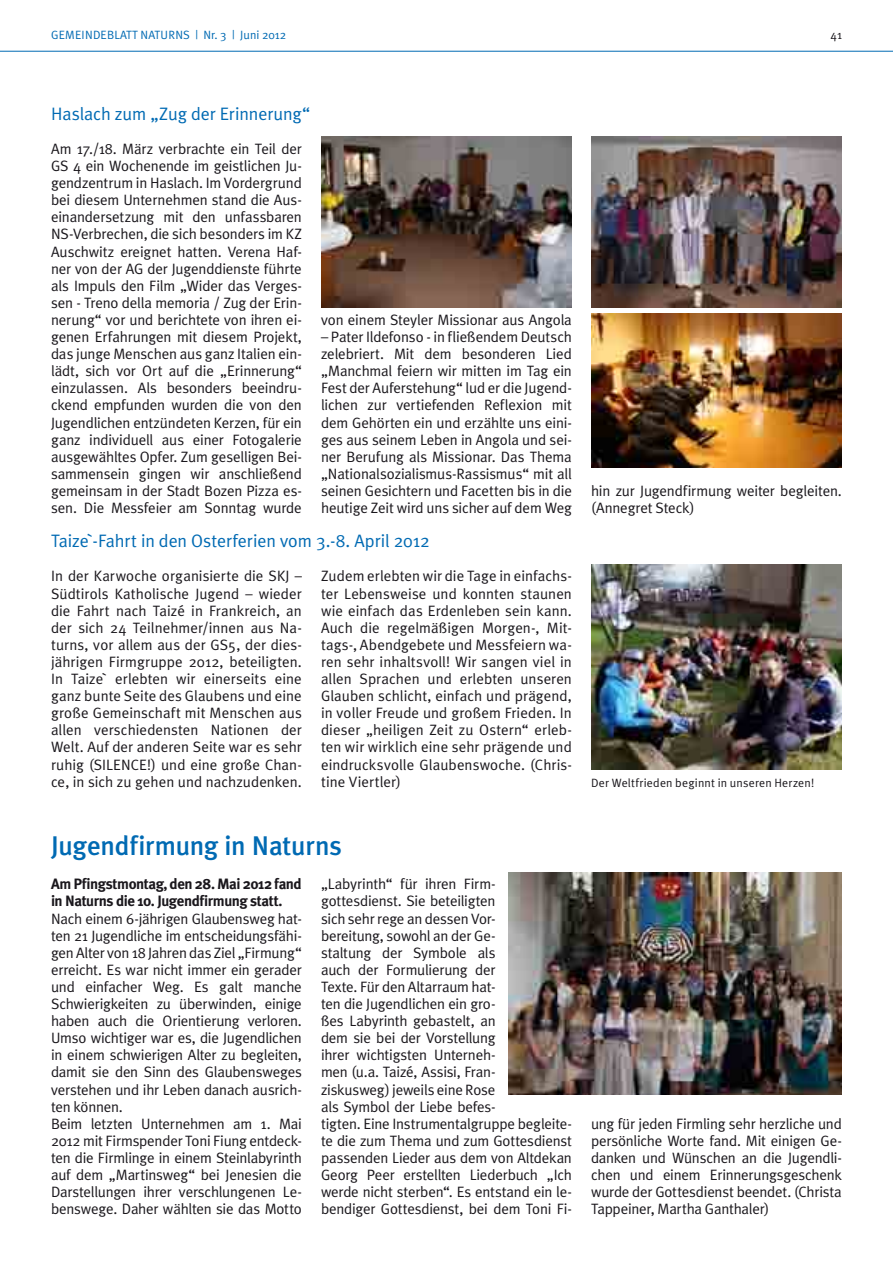
<style>
.page{position:relative;width:893px;height:1263px;background:#fff}
.page>*{position:absolute;margin:0;border:0;box-sizing:border-box;transform-origin:0 0}
.t1{font:500 27px "Meta Plus";letter-spacing:-.01em;color:#006ab3}
.t2{font:18px "Meta Plus Normal";letter-spacing:-.005em;color:#006ab3}
.t3{font:15px/17.1px "Meta Plus Normal";letter-spacing:-.015em;color:#1a171c;text-align:justify}
.t4{font:700 15px/17.1px "Meta Plus";letter-spacing:-.03em;color:#1a171c}
.t5{font:12px "Meta Plus Normal";letter-spacing:.01em;color:#1a171c}
.t6{font:12px "Meta Plus Normal";letter-spacing:.01em;color:#006ab3}
</style>
<div class="page">
<hr style="left:0;top:51px;width:893px;height:1px;background:#006ab3">
<img style="left:321px;top:137px;width:251px;height:171px">
<img style="left:591px;top:137px;width:251px;height:171px">
<img style="left:591px;top:314px;width:251px;height:154px">
<img style="left:591px;top:564px;width:251px;height:206px">
<img style="left:508px;top:872px;width:334px;height:222px">
<p class="t6" style="left:51px;top:28px;width:237px">GEMEINDEBLATT NATURNS | Nr. 3 | Juni 2012</p>
<p class="t5" style="left:831px;top:28px;width:13px">41</p>
<p class="t2" style="left:51px;top:103px;width:261px">Haslach zum „Zug der Erinnerung“</p>
<p class="t3" style="left:51px;top:140px;width:252px">Am 17./18. März verbrachte ein Teil der GS 4 ein Wochenende im geistlichen Ju&shy;gendzentrum in Haslach. Im Vordergrund bei diesem Unternehmen stand die Aus&shy;einandersetzung mit den unfassbaren NS-Verbrechen, die sich besonders im KZ Auschwitz ereignet hatten. Verena Haf&shy;ner von der AG der Jugenddienste führte als Impuls den Film „Wider das Verges&shy;sen - Treno della memoria / Zug der Erin&shy;nerung“ vor und berichtete von ihren ei&shy;genen Erfahrungen mit diesem Projekt, das junge Menschen aus ganz Italien ein&shy;lädt, sich vor Ort auf die „Erinnerung“ einzulassen. Als besonders beeindru&shy;ckend empfunden wurden die von den Jugendlichen entzündeten Kerzen, für ein ganz individuell aus einer Fotogalerie ausgewähltes Opfer. Zum geselligen Bei&shy;sammensein gingen wir anschließend gemeinsam in der Stadt Bozen Pizza es&shy;sen. Die Messfeier am Sonntag wurde</p>
<p class="t3" style="left:321px;top:311px;width:252px">von einem Steyler Missionar aus Angola</p>
<p class="t3" style="left:321px;top:328px;width:252px">– Pater Ildefonso - in fließendem Deutsch zelebriert. Mit dem besonderen Lied „Manchmal feiern wir mitten im Tag ein Fest der Auferstehung“ lud er die Jugend&shy;lichen zur vertiefenden Reflexion mit dem Gehörten ein und erzählte uns eini&shy;ges aus seinem Leben in Angola und sei&shy;ner Berufung als Missionar. Das Thema „Nationalsozialismus-Rassismus“ mit all seinen Gesichtern und Facetten bis in die heutige Zeit wird uns sicher auf dem Weg</p>
<p class="t2" style="left:51px;top:531px;width:380px">Taize`-Fahrt in den Osterferien vom 3.-8. April 2012</p>
<p class="t3" style="left:51px;top:567px;width:252px">In der Karwoche organisierte die SKJ – Südtirols Katholische Jugend – wieder die Fahrt nach Taizé in Frankreich, an der sich 24 Teilnehmer/innen aus Na&shy;turns, vor allem aus der GS5, der dies&shy;jährigen Firmgruppe 2012, beteiligten.<br>In Taize` erlebten wir einerseits eine ganz bunte Seite des Glaubens und eine große Gemeinschaft mit Menschen aus allen verschiedensten Nationen der Welt. Auf der anderen Seite war es sehr ruhig (SILENCE!) und eine große Chan&shy;ce, in sich zu gehen und nachzudenken.</p>
<p class="t3" style="left:321px;top:567px;width:252px">Zudem erlebten wir die Tage in einfachs&shy;ter Lebensweise und konnten staunen wie einfach das Erdenleben sein kann.<br>Auch die regelmäßigen Morgen-, Mit&shy;tags-, Abendgebete und Messfeiern wa&shy;ren sehr inhaltsvoll! Wir sangen viel in allen Sprachen und erlebten unseren Glauben schlicht, einfach und prägend, in voller Freude und großem Frieden. In dieser „heiligen Zeit zu Ostern“ erleb&shy;ten wir wirklich eine sehr prägende und eindrucksvolle Glaubenswoche. (Chris&shy;tine Viertler)</p>
<h1 class="t1" style="left:51px;top:830px;width:292px">Jugendfirmung in Naturns</h1>
<p class="t4" style="left:51px;top:875px;width:252px">Am Pfingstmontag, den 28. Mai 2012 fand in Naturns die 10. Jugendfirmung statt.</p>
<p class="t3" style="left:51px;top:909px;width:252px;text-align:left">Nach einem 6-jährigen Glaubensweg hat&shy;ten 21 Jugendliche im entscheidungsfähi&shy;gen Alter von 18 Jahren das Ziel „Firmung“ erreicht. Es war nicht immer ein gerader und einfacher Weg. Es galt manche Schwierigkeiten zu überwinden, einige haben auch die Orientierung verloren.<br>Umso wichtiger war es, die Jugendlichen in einem schwierigen Alter zu begleiten, damit sie den Sinn des Glaubensweges verstehen und ihr Leben danach ausrich&shy;ten können.<br>Beim letzten Unternehmen am 1. Mai 2012 mit Firmspender Toni Fiung entdeck&shy;ten die Firmlinge in einem Steinlabyrinth auf dem „Martinsweg“ bei Jenesien die Darstellungen ihrer verschlungenen Le&shy;benswege. Daher wählten sie das Motto</p>
<p class="t3" style="left:321px;top:875px;width:252px;text-align:left">„Labyrinth“ für ihren Firm&shy;gottesdienst. Sie beteiligten<br>sich sehr rege an dessen Vor-<br>bereitung, sowohl an der Ge-<br>staltung der Symbole als<br>auch der Formulierung der<br>Texte. Für den Altarraum hat-<br>ten die Jugendlichen ein gro-<br>ßes Labyrinth gebastelt, an<br>dem sie bei der Vorstellung<br>ihrer wichtigsten Unterneh-<br>men (u.a. Taizé, Assisi, Fran-<br>ziskusweg) jeweils eine Rose<br>als Symbol der Liebe befes-<br>tigten. Eine Instrumentalgruppe begleite&shy;te die zum Thema und zum Gottesdienst passenden Lieder aus dem von Altdekan<br>Georg Peer erstellten Liederbuch „Ich werde nicht sterben“. Es entstand ein le&shy;bendiger Gottesdienst, bei dem Toni Fi-</p>
<p class="t3" style="left:591px;top:482px;width:252px">hin zur Jugendfirmung weiter begleiten. (Annegret Steck)</p>
<p class="t5" style="left:591px;top:776px;width:225px">Der Weltfrieden beginnt in unseren Herzen!</p>
<p class="t3" style="left:591px;top:1115px;width:252px">ung für jeden Firmling sehr herzliche und persönliche Worte fand. Mit einigen Ge&shy;danken und Wünschen an die Jugendli&shy;chen und einem Erinnerungsgeschenk wurde der Gottesdienst beendet. (Christa Tappeiner, Martha Ganthaler)</p>
</div>
